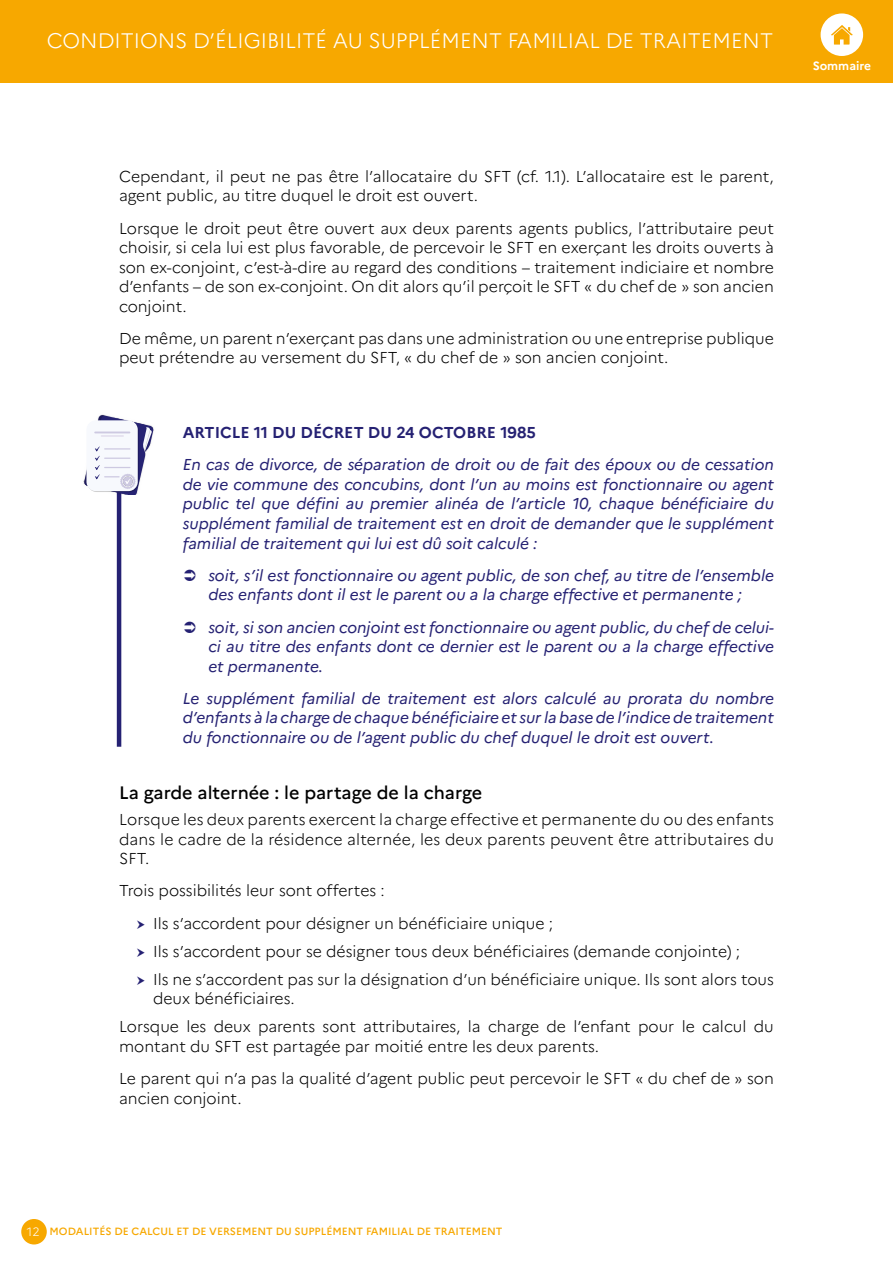
<style>
.page{position:relative;width:893px;height:1263px;background:#fff}
.page>*{position:absolute;margin:0;border:0;box-sizing:border-box;transform-origin:0 0}
.t1{font:300 21px "Marianne";color:#fff}
.MF_TitreNiv3_H4{font:500 18px "Marianne";color:#000}
.MF_TexteCourant{font:300 15.75px/19.5px "Marianne";color:#000}
.TexteArticle{font:italic 15.75px/19.5px "Marianne";color:#252173;text-align:justify}
.Ttitre_article{font:700 15.75px "Marianne";color:#252173}
.t2{font:700 12px "Marianne";color:#fff}
.t3{font:500 10.5px "Marianne";color:#f7a800}
.s1{font-weight:300;font-size:12px;color:#fff}
</style>
<div class="page">
<div style="left:21px;top:1219px;width:26px;height:25px;background:#f7a800;border-radius:50%"></div>
<div style="left:0;top:0;width:893px;height:83px;background:#f7a800"></div>
<div style="left:821px;top:13px;width:42px;height:43px;background:#fff;border-radius:50%"></div>
<svg style="left:831px;top:25px;width:22px;height:20px"></svg>
<hr style="left:117px;top:459px;width:4px;height:288px;background:#252173">
<svg style="left:83px;top:414px;width:71px;height:81px"></svg>
<h1 class="t1" style="left:47px;top:28px;width:728px">CONDITIONS D’ÉLIGIBILITÉ AU SUPPLÉMENT FAMILIAL DE TRAITEMENT</h1>
<p class="t2" style="left:813px;top:59px;width:60px">Sommaire</p>
<p class="MF_TexteCourant" style="left:119px;top:167px;width:656px">Cependant, il peut ne pas être l’allocataire du SFT (cf. 1.1). L’allocataire est le parent, agent public, au titre duquel le droit est ouvert.</p>
<p class="MF_TexteCourant" style="left:119px;top:218px;width:656px;text-align:justify">Lorsque le droit peut être ouvert aux deux parents agents publics, l’attributaire peut choisir, si cela lui est plus favorable, de percevoir le SFT en exerçant les droits ouverts à son ex-conjoint, c’est-à-dire au regard des conditions – traitement indiciaire et nombre d’enfants – de son ex-conjoint. On dit alors qu’il perçoit le SFT « du chef de » son ancien conjoint.</p>
<p class="MF_TexteCourant" style="left:119px;top:329px;width:656px">De même, un parent n’exerçant pas dans une administration ou une entreprise publique peut prétendre au versement du SFT, « du chef de » son ancien conjoint.</p>
<p class="Ttitre_article" style="left:183px;top:423px;width:355px">ARTICLE 11 DU DÉCRET DU 24 OCTOBRE 1985</p>
<p class="TexteArticle" style="left:183px;top:455px;width:593px">En cas de divorce, de séparation de droit ou de fait des époux ou de cessation de vie commune des concubins, dont l’un au moins est fonctionnaire ou agent public tel que défini au premier alinéa de l’article 10, chaque bénéficiaire du supplément familial de traitement est en droit de demander que le supplément familial de traitement qui lui est dû soit calculé :</p>
<p class="TexteArticle" style="left:208px;top:565px;width:567px">soit, s’il est fonctionnaire ou agent public, de son chef, au titre de l’ensemble des enfants dont il est le parent ou a la charge effective et permanente ;</p>
<p class="TexteArticle" style="left:208px;top:617px;width:567px">soit, si son ancien conjoint est fonctionnaire ou agent public, du chef de celui&shy;ci au titre des enfants dont ce dernier est le parent ou a la charge effective et permanente.</p>
<p class="TexteArticle" style="left:183px;top:688px;width:593px">Le supplément familial de traitement est alors calculé au prorata du nombre d’enfants à la charge de chaque bénéficiaire et sur la base de l’indice de traitement du fonctionnaire ou de l’agent public du chef duquel le droit est ouvert.</p>
<h4 class="MF_TitreNiv3_H4" style="left:119px;top:782px;width:365px">La garde alternée : le partage de la charge</h4>
<p class="MF_TexteCourant" style="left:119px;top:810px;width:656px;text-align:justify">Lorsque les deux parents exercent la charge effective et permanente du ou des enfants dans le cadre de la résidence alternée, les deux parents peuvent être attributaires du SFT.</p>
<p class="MF_TexteCourant" style="left:119px;top:881px;width:267px">Trois possibilités leur sont offertes :</p>
<p class="MF_TexteCourant" style="left:153px;top:913px;width:401px">Ils s’accordent pour désigner un bénéficiaire unique ;</p>
<p class="MF_TexteCourant" style="left:153px;top:941px;width:588px">Ils s’accordent pour se désigner tous deux bénéficiaires (demande conjointe) ;</p>
<p class="MF_TexteCourant" style="left:153px;top:969px;width:622px">Ils ne s’accordent pas sur la désignation d’un bénéficiaire unique. Ils sont alors tous deux bénéficiaires.</p>
<p class="MF_TexteCourant" style="left:119px;top:1017px;width:656px">Lorsque les deux parents sont attributaires, la charge de l’enfant pour le calcul du montant du SFT est partagée par moitié entre les deux parents.</p>
<p class="MF_TexteCourant" style="left:119px;top:1068px;width:656px">Le parent qui n’a pas la qualité d’agent public peut percevoir le SFT « du chef de » son ancien conjoint.</p>
<p class="t3" style="left:27px;top:1225px;width:477px"><span class="s1">12</span> MODALITÉS DE CALCUL ET DE VERSEMENT DU SUPPLÉMENT FAMILIAL DE TRAITEMENT</p>
</div>
